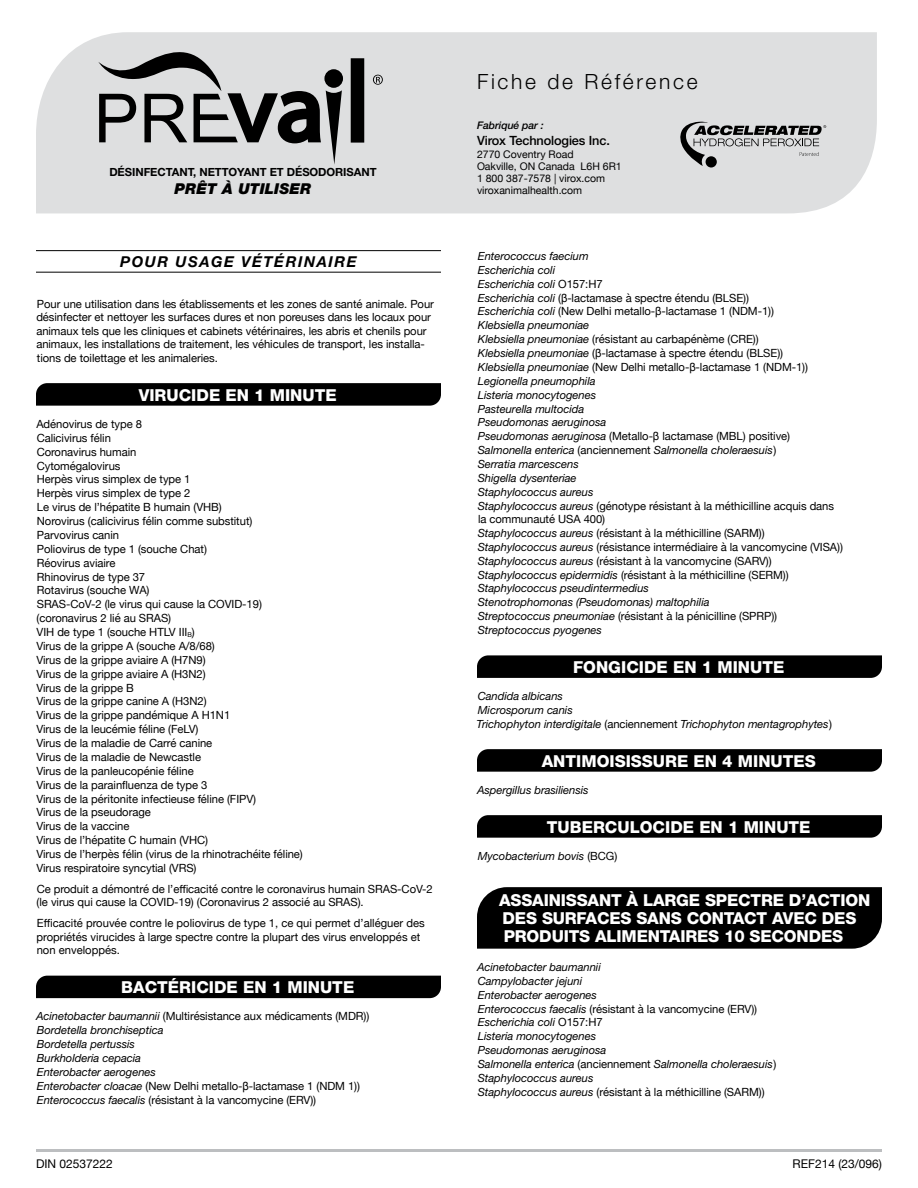
<style>
.page{position:relative;width:918px;height:1188px;background:#fff}
.page>*{position:absolute;margin:0;border:0;box-sizing:border-box;transform-origin:0 0}
.t1{font:300 21px "Helvetica Neue";letter-spacing:.13em;color:#000}
.t2{font:800 16.5px/18px "Helvetica Neue";color:#fff}
.t3{font:italic 700 15px "Helvetica Neue";letter-spacing:.1em;color:#000}
.t4{font:italic 900 15px "Helvetica Neue";letter-spacing:.01em;color:#000}
.t5{font:500 12.75px "Helvetica Neue";letter-spacing:-.01em;color:#000}
.t6{font:12px "Helvetica Neue";color:#000}
.t7{font:italic 11.25px/13.8px "Helvetica Neue";letter-spacing:-.005em;color:#000}
.t8{font:11.25px/13.8px "Helvetica Neue";letter-spacing:-.005em;color:#000}
.t9{font:700 11.25px "Helvetica Neue";letter-spacing:-.005em;color:#000}
.t10{font:10.5px/12px "Helvetica Neue";color:#000}
.t11{font:italic 500 10.5px "Helvetica Neue";letter-spacing:-.01em;color:#000}
.s1{font-style:normal}
</style>
<div class="page">
<div style="left:36px;top:32px;width:841px;height:181px;background:#dedfe0"></div>
<hr style="left:36px;top:1149px;width:846px;height:3px;background:#bcbec0">
<hr style="left:36px;top:250px;width:405px;height:1px;background:#000">
<hr style="left:36px;top:272px;width:405px;height:1px;background:#000">
<svg style="left:36px;top:383px;width:405px;height:23px;background:#070707"></svg>
<div style="left:36px;top:976px;width:405px;height:22px;background:#000"></div>
<svg style="left:477px;top:655px;width:405px;height:23px;background:#070707"></svg>
<svg style="left:477px;top:749px;width:405px;height:23px;background:#070707"></svg>
<svg style="left:477px;top:815px;width:405px;height:23px;background:#070707"></svg>
<div style="left:477px;top:887px;width:405px;height:62px;background:#000"></div>
<svg style="left:351px;top:58px;width:13px;height:85px"></svg>
<svg style="left:98px;top:52px;width:244px;height:113px;background:#a3a4a4"></svg>
<svg style="left:373px;top:75px;width:10px;height:10px"></svg>
<svg style="left:706px;top:156px;width:11px;height:12px"></svg>
<svg style="left:679px;top:121px;width:147px;height:45px;background:#acadae"></svg>
<p class="t9" style="left:109px;top:165px;width:269px">DÉSINFECTANT, NETTOYANT ET DÉSODORISANT</p>
<h3 class="t4" style="left:175px;top:179px;width:138px">PRÊT À UTILISER</h3>
<h3 class="t3" style="left:120px;top:253px;width:238px">POUR USAGE VÉTÉRINAIRE</h3>
<p class="t8" style="left:36px;top:298px;width:399px">Pour une utilisation dans les établissements et les zones de santé animale. Pour désinfecter et nettoyer les surfaces dures et non poreuses dans les locaux pour animaux tels que les cliniques et cabinets vétérinaires, les abris et chenils pour animaux, les installations de traitement, les véhicules de transport, les installa&shy;tions de toilettage et les animaleries.</p>
<h2 class="t2" style="left:139px;top:386px;width:200px">VIRUCIDE EN 1 MINUTE</h2>
<p class="t8" style="left:36px;top:418px;width:268px">Adénovirus de type 8<br>Calicivirus félin<br>Coronavirus humain<br>Cytomégalovirus<br>Herpès virus simplex de type 1<br>Herpès virus simplex de type 2<br>Le virus de l’hépatite B humain (VHB)<br>Norovirus (calicivirus félin comme substitut)<br>Parvovirus canin<br>Poliovirus de type 1 (souche Chat)<br>Réovirus aviaire<br>Rhinovirus de type 37<br>Rotavirus (souche WA)<br>SRAS-CoV-2 (le virus qui cause la COVID-19) (coronavirus 2 lié au SRAS)<br>VIH de type 1 (souche HTLV III<sub>B</sub>)<br>Virus de la grippe A (souche A/8/68)<br>Virus de la grippe aviaire A (H7N9)<br>Virus de la grippe aviaire A (H3N2)<br>Virus de la grippe B<br>Virus de la grippe canine A (H3N2)<br>Virus de la grippe pandémique A H1N1<br>Virus de la leucémie féline (FeLV)<br>Virus de la maladie de Carré canine<br>Virus de la maladie de Newcastle<br>Virus de la panleucopénie féline<br>Virus de la parainfluenza de type 3<br>Virus de la péritonite infectieuse féline (FIPV)<br>Virus de la pseudorage<br>Virus de la vaccine<br>Virus de l’hépatite C humain (VHC)<br>Virus de l’herpès félin (virus de la rhinotrachéite féline)<br>Virus respiratoire syncytial (VRS)</p>
<p class="t8" style="left:37px;top:883px;width:398px">Ce produit a démontré de l’efficacité contre le coronavirus humain SRAS-CoV-2 (le virus qui cause la COVID-19) (Coronavirus 2 associé au SRAS).</p>
<p class="t8" style="left:37px;top:917px;width:390px">Efficacité prouvée contre le poliovirus de type 1, ce qui permet d’alléguer des propriétés virucides à large spectre contre la plupart des virus enveloppés et non enveloppés.</p>
<h2 class="t2" style="left:121px;top:978px;width:235px">BACTÉRICIDE EN 1 MINUTE</h2>
<p class="t7" style="left:36px;top:1009px;width:335px">Acinetobacter baumannii <span class="s1">(Multirésistance aux médicaments (MDR))<br></span>Bordetella bronchiseptica<br>Bordetella pertussis<br>Burkholderia cepacia<br>Enterobacter aerogenes<br>Enterobacter cloacae <span class="s1">(New Delhi metallo-β-lactamase 1 (NDM 1))<br></span>Enterococcus faecalis <span class="s1">(résistant à la vancomycine (ERV))</span></p>
<h1 class="t1" style="left:477px;top:68px;width:222px">Fiche de Référence</h1>
<p class="t11" style="left:477px;top:119px;width:68px">Fabriqué par :</p>
<p class="t5" style="left:477px;top:133px;width:134px">Virox Technologies Inc.</p>
<p class="t10" style="left:477px;top:149px;width:146px">2770 Coventry Road<br>Oakville, ON Canada L6H 6R1<br>1 800 387-7578 | virox.com viroxanimalhealth.com</p>
<p class="t7" style="left:478px;top:249px;width:367px">Enterococcus faecium<br>Escherichia coli<br>Escherichia coli <span class="s1">O157:H7<br></span>Escherichia coli <span class="s1">(β-lactamase à spectre étendu (BLSE))<br></span>Escherichia coli <span class="s1">(New Delhi metallo-β-lactamase 1 (NDM-1))<br></span>Klebsiella pneumoniae<br>Klebsiella pneumoniae <span class="s1">(résistant au carbapénème (CRE))<br></span>Klebsiella pneumoniae <span class="s1">(β-lactamase à spectre étendu (BLSE))<br></span>Klebsiella pneumoniae <span class="s1">(New Delhi metallo-β-lactamase 1 (NDM-1))<br></span>Legionella pneumophila<br>Listeria monocytogenes<br>Pasteurella multocida<br>Pseudomonas aeruginosa<br>Pseudomonas aeruginosa <span class="s1">(Metallo-β lactamase (MBL) positive)<br></span>Salmonella enterica <span class="s1">(anciennement</span> Salmonella choleraesuis<span class="s1">)<br></span>Serratia marcescens<br>Shigella dysenteriae<br>Staphylococcus aureus<br>Staphylococcus aureus <span class="s1">(génotype résistant à la méthicilline acquis dans la communauté USA 400)<br></span>Staphylococcus aureus <span class="s1">(résistant à la méthicilline (SARM))<br></span>Staphylococcus aureus <span class="s1">(résistance intermédiaire à la vancomycine (VISA))<br></span>Staphylococcus aureus <span class="s1">(résistant à la vancomycine (SARV))<br></span>Staphylococcus epidermidis <span class="s1">(résistant à la méthicilline (SERM))<br></span>Staphylococcus pseudintermedius<br>Stenotrophomonas (Pseudomonas) maltophilia<br>Streptococcus pneumoniae <span class="s1">(résistant à la pénicilline (SPRP))<br></span>Streptococcus pyogenes</p>
<h2 class="t2" style="left:573px;top:658px;width:213px">FONGICIDE EN 1 MINUTE</h2>
<p class="t7" style="left:477px;top:689px;width:357px">Candida albicans<br>Microsporum canis<br>Trichophyton interdigitale <span class="s1">(anciennement</span> Trichophyton mentagrophytes<span class="s1">)</span></p>
<h2 class="t2" style="left:542px;top:752px;width:276px">ANTIMOISISSURE EN 4 MINUTES</h2>
<p class="t7" style="left:477px;top:783px;width:113px">Aspergillus brasiliensis</p>
<h2 class="t2" style="left:547px;top:818px;width:265px">TUBERCULOCIDE EN 1 MINUTE</h2>
<p class="t7" style="left:478px;top:849px;width:141px">Mycobacterium bovis <span class="s1">(BCG)</span></p>
<h2 class="t2" style="left:499px;top:891px;width:373px">ASSAINISSANT À LARGE SPECTRE D’ACTION<br>DES SURFACES SANS CONTACT AVEC DES<br>PRODUITS ALIMENTAIRES 10 SECONDES</h2>
<p class="t7" style="left:477px;top:960px;width:301px">Acinetobacter baumannii<br>Campylobacter jejuni<br>Enterobacter aerogenes<br>Enterococcus faecalis <span class="s1">(résistant à la vancomycine (ERV))<br></span>Escherichia coli <span class="s1">O157:H7<br></span>Listeria monocytogenes<br>Pseudomonas aeruginosa<br>Salmonella enterica <span class="s1">(anciennement</span> Salmonella choleraesuis<span class="s1">)<br></span>Staphylococcus aureus<br>Staphylococcus aureus <span class="s1">(résistant à la méthicilline (SARM))</span></p>
<p class="t6" style="left:36px;top:1155px;width:78px">DIN 02537222</p>
<p class="t6" style="left:793px;top:1155px;width:91px">REF214 (23/096)</p>
</div>
